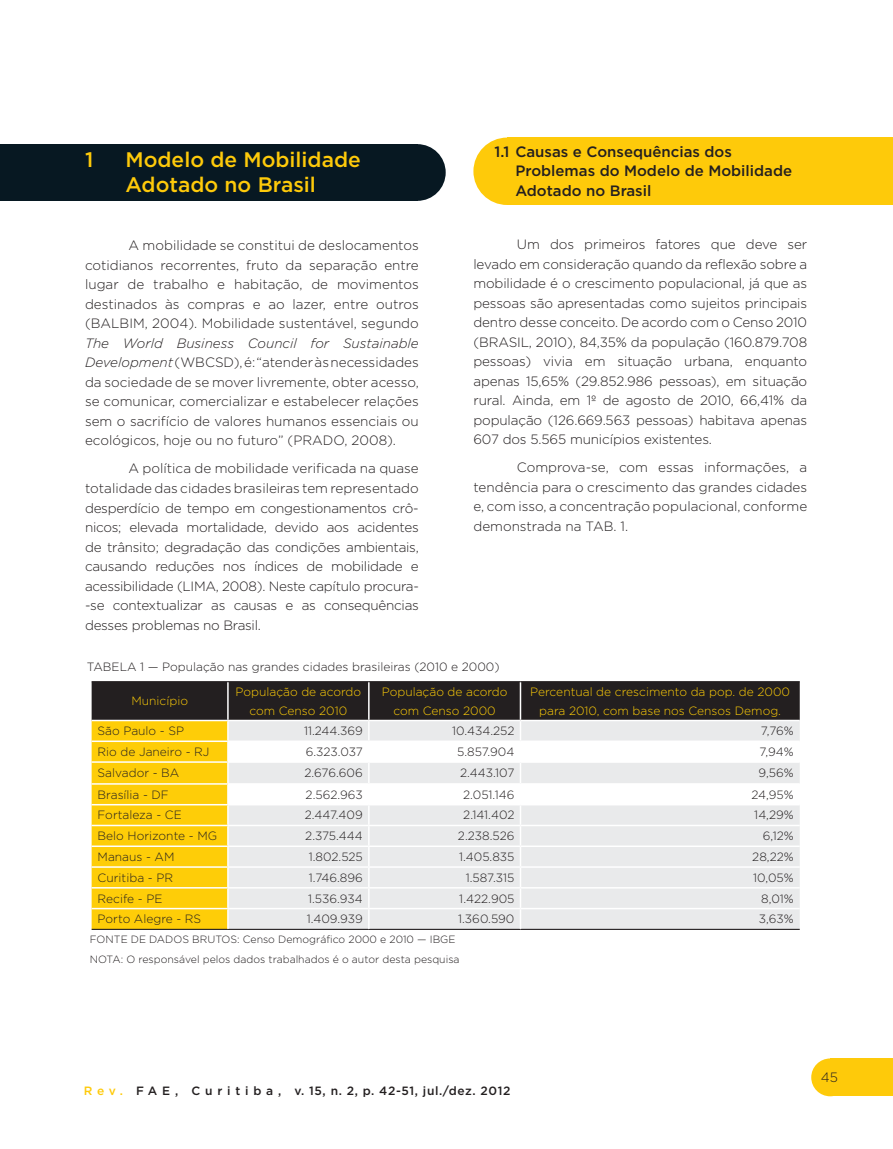
<style>
.page{position:relative;width:893px;height:1149px;background:#fff}
.page>*{position:absolute;margin:0;border:0;box-sizing:border-box;transform-origin:0 0}
.T1_copy{font:500 21px/25.2px "Gotham";color:#feca0a}
.T2_copy{font:500 15px/19.5px "Gotham";color:#231f20}
.Texto_PN_copy{font:300 13.5px/19.5px "Gotham";letter-spacing:-.02em;color:#231f20;text-align:justify}
.Texto_Tabelas{font:300 12px "Gotham";color:#231f20}
.Texto_Tabelas-2{font:300 12px/18px "Gotham";color:#fecd08;text-align:center}
.Texto_PN_copy-2{font:300 12px "Gotham";color:#231f20}
.t1{font:500 12px "Gotham";letter-spacing:.05em;color:#231f20}
.Texto_Tabelas-3{font:300 10.5px "Gotham";color:#231f20}
.s1{font-style:italic}
.s2{color:#feca0a}
</style>
<div class="page">
<div style="left:830px;top:1058px;width:63px;height:37px;background:#feca0a"></div>
<div style="left:811px;top:1058px;width:38px;height:37px;background:#feca0a;border-radius:50%"></div>
<div style="left:0;top:144px;width:417px;height:57px;background:#071822"></div>
<div style="left:389px;top:144px;width:57px;height:57px;background:#071822;border-radius:50%"></div>
<div style="left:507px;top:137px;width:386px;height:68px;background:#feca0a"></div>
<div style="left:473px;top:137px;width:68px;height:68px;background:#feca0a;border-radius:50%"></div>
<svg style="left:92px;top:681px;width:708px;height:248px"></svg>
<p class="T1_copy" style="left:85px;top:147px;width:10px">1</p>
<p class="T1_copy" style="left:126px;top:147px;width:237px">Modelo de Mobilidade<br>Adotado no Brasil</p>
<p class="Texto_PN_copy" style="left:85px;top:235px;width:335px;text-indent:44px">A mobilidade se constitui de deslocamentos cotidianos recorrentes, fruto da separação entre lugar de trabalho e habitação, de movimentos destinados às compras e ao lazer, entre outros (BALBIM, 2004). Mobilidade sustentável, segundo <span class="s1">The World Business Council for Sustainable Development</span> (WBCSD), é: “atender às necessidades da sociedade de se mover livremente, obter acesso, se comunicar, comercializar e estabelecer relações sem o sacrifício de valores humanos essenciais ou ecológicos, hoje ou no futuro” (PRADO, 2008).</p>
<p class="Texto_PN_copy" style="left:85px;top:458px;width:335px;text-align:left;text-indent:44px">A política de mobilidade verificada na quase totalidade das cidades brasileiras tem representado desperdício de tempo em congestionamentos crô&shy;nicos; elevada mortalidade, devido aos acidentes de trânsito; degradação das condições ambientais, causando reduções nos índices de mobilidade e acessibilidade (LIMA, 2008). Neste capítulo procura--se contextualizar as causas e as consequências desses problemas no Brasil.</p>
<p class="T2_copy" style="left:515px;top:141px;width:278px;text-indent:-21px">1.1 Causas e Consequências dos<br>Problemas do Modelo de Mobilidade<br>Adotado no Brasil</p>
<p class="Texto_PN_copy" style="left:473px;top:234px;width:335px;text-indent:44px">Um dos primeiros fatores que deve ser levado em consideração quando da reflexão sobre a mobilidade é o crescimento populacional, já que as pessoas são apresentadas como sujeitos principais dentro desse conceito. De acordo com o Censo 2010 (BRASIL, 2010), 84,35% da população (160.879.708 pessoas) vivia em situação urbana, enquanto apenas 15,65% (29.852.986 pessoas), em situação rural. Ainda, em 1º de agosto de 2010, 66,41% da população (126.669.563 pessoas) habitava apenas 607 dos 5.565 municípios existentes.</p>
<p class="Texto_PN_copy" style="left:473px;top:457px;width:335px;text-indent:44px">Comprova-se, com essas informações, a tendência para o crescimento das grandes cidades e, com isso, a concentração populacional, conforme demonstrada na TAB. 1.</p>
<p class="Texto_PN_copy-2" style="left:87px;top:660px;width:414px">TABELA 1 — População nas grandes cidades brasileiras (2010 e 2000)</p>
<p class="Texto_Tabelas-2" style="left:132px;top:692px;width:58px">Município</p>
<p class="Texto_Tabelas-2" style="left:236px;top:683px;width:127px">População de acordo com Censo 2010</p>
<p class="Texto_Tabelas-2" style="left:382px;top:683px;width:127px">População de acordo com Censo 2000</p>
<p class="Texto_Tabelas-2" style="left:530px;top:683px;width:261px">Percentual de crescimento da pop. de 2000 para 2010, com base nos Censos Demog.</p>
<p class="Texto_Tabelas" style="left:98px;top:724px;width:88px">São Paulo - SP</p>
<p class="Texto_Tabelas" style="left:304px;top:724px;width:60px">11.244.369</p>
<p class="Texto_Tabelas" style="left:452px;top:724px;width:64px">10.434.252</p>
<p class="Texto_Tabelas" style="left:761px;top:724px;width:34px">7,76%</p>
<p class="Texto_Tabelas" style="left:98px;top:745px;width:113px">Rio de Janeiro - RJ</p>
<p class="Texto_Tabelas" style="left:306px;top:745px;width:59px">6.323.037</p>
<p class="Texto_Tabelas" style="left:457px;top:745px;width:59px">5.857.904</p>
<p class="Texto_Tabelas" style="left:760px;top:745px;width:36px">7,94%</p>
<p class="Texto_Tabelas" style="left:98px;top:766px;width:83px">Salvador - BA</p>
<p class="Texto_Tabelas" style="left:304px;top:766px;width:60px">2.676.606</p>
<p class="Texto_Tabelas" style="left:460px;top:766px;width:56px">2.443.107</p>
<p class="Texto_Tabelas" style="left:758px;top:766px;width:37px">9,56%</p>
<p class="Texto_Tabelas" style="left:98px;top:787px;width:73px">Brasília - DF</p>
<p class="Texto_Tabelas" style="left:306px;top:787px;width:59px">2.562.963</p>
<p class="Texto_Tabelas" style="left:463px;top:787px;width:53px">2.051.146</p>
<p class="Texto_Tabelas" style="left:751px;top:787px;width:44px">24,95%</p>
<p class="Texto_Tabelas" style="left:98px;top:808px;width:86px">Fortaleza - CE</p>
<p class="Texto_Tabelas" style="left:305px;top:808px;width:60px">2.447.409</p>
<p class="Texto_Tabelas" style="left:463px;top:808px;width:53px">2.141.402</p>
<p class="Texto_Tabelas" style="left:754px;top:808px;width:41px">14,29%</p>
<p class="Texto_Tabelas" style="left:98px;top:829px;width:121px">Belo Horizonte - MG</p>
<p class="Texto_Tabelas" style="left:305px;top:829px;width:59px">2.375.444</p>
<p class="Texto_Tabelas" style="left:458px;top:829px;width:58px">2.238.526</p>
<p class="Texto_Tabelas" style="left:763px;top:829px;width:32px">6,12%</p>
<p class="Texto_Tabelas" style="left:98px;top:850px;width:78px">Manaus - AM</p>
<p class="Texto_Tabelas" style="left:309px;top:850px;width:56px">1.802.525</p>
<p class="Texto_Tabelas" style="left:459px;top:850px;width:57px">1.405.835</p>
<p class="Texto_Tabelas" style="left:752px;top:850px;width:43px">28,22%</p>
<p class="Texto_Tabelas" style="left:98px;top:870px;width:77px">Curitiba - PR</p>
<p class="Texto_Tabelas" style="left:309px;top:870px;width:55px">1.746.896</p>
<p class="Texto_Tabelas" style="left:466px;top:870px;width:50px">1.587.315</p>
<p class="Texto_Tabelas" style="left:753px;top:870px;width:42px">10,05%</p>
<p class="Texto_Tabelas" style="left:98px;top:891px;width:66px">Recife - PE</p>
<p class="Texto_Tabelas" style="left:308px;top:891px;width:56px">1.536.934</p>
<p class="Texto_Tabelas" style="left:459px;top:891px;width:57px">1.422.905</p>
<p class="Texto_Tabelas" style="left:761px;top:891px;width:34px">8,01%</p>
<p class="Texto_Tabelas" style="left:98px;top:912px;width:105px">Porto Alegre - RS</p>
<p class="Texto_Tabelas" style="left:307px;top:912px;width:58px">1.409.939</p>
<p class="Texto_Tabelas" style="left:458px;top:912px;width:58px">1.360.590</p>
<p class="Texto_Tabelas" style="left:759px;top:912px;width:36px">3,63%</p>
<p class="Texto_Tabelas-3" style="left:90px;top:933px;width:367px">FONTE DE DADOS BRUTOS: Censo Demográfico 2000 e 2010 — IBGE</p>
<p class="Texto_Tabelas-3" style="left:90px;top:953px;width:371px">NOTA: O responsável pelos dados trabalhados é o autor desta pesquisa</p>
<p class="t1" style="left:84px;top:1083px;width:428px"><span class="s2">R e v .</span> F A E , C u r i t i b a , v. 15, n. 2, p. 42-51, jul./dez. 2012</p>
<p class="Texto_PN_copy" style="left:821px;top:1067px;width:19px">45</p>
</div>
